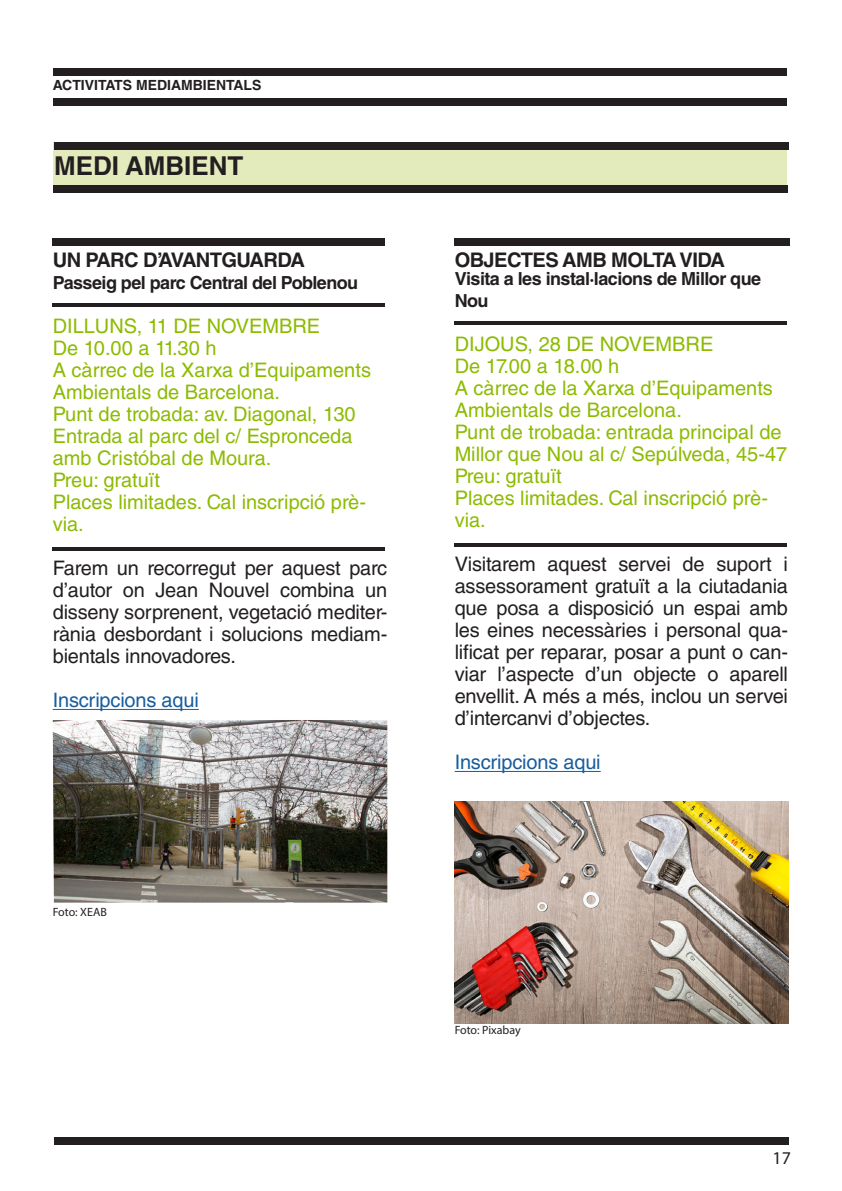
<style>
.page{position:relative;width:842px;height:1191px;background:#fff}
.page>*{position:absolute;margin:0;border:0;box-sizing:border-box;transform-origin:0 0}
.t1{font:700 26px "Helvetica LT Std";color:#231f20}
.t2{font:700 20.2px "Helvetica LT Std";letter-spacing:-.03em;color:#231f20}
.t3{font:20px/22px "Helvetica LT Std";color:#8dbb00}
.t4{font:20px/22px "Helvetica LT Std";letter-spacing:-.01em;color:#231f20;text-align:justify}
.t5{font:20px "Helvetica LT Std";letter-spacing:-.01em;color:#175d9e}
.t6{font:700 18px/22px "Helvetica LT Std";letter-spacing:-.03em;color:#231f20}
.t7{font:18px "Myriad Pro";color:#231f20}
.t8{font:700 14px "Helvetica LT Std";color:#231f20}
.t9{font:12px "Myriad Pro";color:#231f20}
</style>
<div class="page">
<div style="left:54px;top:1137px;width:734px;height:7px;background:#231f20"></div>
<hr style="left:455px;top:771px;width:146px;height:1px;background:#175d9e">
<div style="left:455px;top:238px;width:335px;height:7px;background:#231f20"></div>
<hr style="left:455px;top:322px;width:332px;height:3px;background:#231f20">
<hr style="left:455px;top:543px;width:332px;height:3px;background:#231f20">
<div style="left:53px;top:69px;width:734px;height:7px;background:#231f20"></div>
<div style="left:53px;top:99px;width:734px;height:7px;background:#231f20"></div>
<div style="left:53px;top:143px;width:733px;height:43px;background:#e3eabb"></div>
<div style="left:54px;top:143px;width:734px;height:7px;background:#231f20"></div>
<div style="left:53px;top:185px;width:734px;height:7px;background:#231f20"></div>
<hr style="left:53px;top:709px;width:146px;height:1px;background:#175d9e">
<div style="left:53px;top:238px;width:332px;height:7px;background:#231f20"></div>
<hr style="left:53px;top:304px;width:332px;height:3px;background:#231f20">
<hr style="left:53px;top:547px;width:332px;height:3px;background:#231f20">
<img style="left:53px;top:720px;width:334px;height:182px">
<img style="left:455px;top:801px;width:333px;height:222px">
<p class="t8" style="left:53px;top:77px;width:210px">ACTIVITATS MEDIAMBIENTALS</p>
<p class="t1" style="left:54px;top:150px;width:191px">MEDI AMBIENT</p>
<p class="t2" style="left:53px;top:248px;width:254px">UN PARC D’AVANTGUARDA</p>
<p class="t6" style="left:53px;top:272px;width:307px">Passeig pel parc Central del Poblenou</p>
<p class="t3" style="left:53px;top:315px;width:269px">DILLUNS, 11 DE NOVEMBRE</p>
<p class="t3" style="left:53px;top:337px;width:165px">De 10.00 a 11.30 h</p>
<p class="t3" style="left:53px;top:359px;width:320px">A càrrec de la Xarxa d’Equipaments<br>Ambientals de Barcelona.</p>
<p class="t3" style="left:53px;top:403px;width:304px">Punt de trobada: av. Diagonal, 130<br>Entrada al parc del c/ Espronceda amb Cristóbal de Moura.</p>
<p class="t3" style="left:53px;top:469px;width:109px">Preu: gratuït</p>
<p class="t3" style="left:53px;top:491px;width:315px">Places limitades. Cal inscripció prè&shy;via.</p>
<p class="t4" style="left:53px;top:557px;width:336px">Farem un recorregut per aquest parc d’autor on Jean Nouvel combina un disseny sorprenent, vegetació mediter&shy;rània desbordant i solucions mediam&shy;bientals innovadores.</p>
<p class="t5" style="left:53px;top:689px;width:148px">Inscripcions aqui</p>
<p class="t9" style="left:53px;top:904px;width:56px">Foto: XEAB</p>
<p class="t2" style="left:455px;top:248px;width:272px">OBJECTES AMB MOLTA VIDA</p>
<p class="t6" style="left:455px;top:268px;width:308px">Visita a les instal·lacions de Millor que<br>Nou</p>
<p class="t3" style="left:455px;top:333px;width:260px">DIJOUS, 28 DE NOVEMBRE</p>
<p class="t3" style="left:455px;top:355px;width:166px">De 17.00 a 18.00 h</p>
<p class="t3" style="left:455px;top:377px;width:320px">A càrrec de la Xarxa d’Equipaments<br>Ambientals de Barcelona.</p>
<p class="t3" style="left:455px;top:421px;width:334px">Punt de trobada: entrada principal de<br>Millor que Nou al c/ Sepúlveda, 45-47</p>
<p class="t3" style="left:455px;top:465px;width:109px">Preu: gratuït</p>
<p class="t3" style="left:455px;top:487px;width:315px">Places limitades. Cal inscripció prè&shy;via.</p>
<p class="t4" style="left:455px;top:553px;width:335px">Visitarem aquest servei de suport i assessorament gratuït a la ciutadania que posa a disposició un espai amb les eines necessàries i personal qua&shy;lificat per reparar, posar a punt o can&shy;viar l’aspecte d’un objecte o aparell envellit. A més a més, inclou un servei d’intercanvi d’objectes.</p>
<p class="t5" style="left:455px;top:751px;width:148px">Inscripcions aqui</p>
<p class="t9" style="left:455px;top:1022px;width:68px">Foto: Pixabay</p>
<p class="t7" style="left:772px;top:1146px;width:20px">17</p>
</div>
